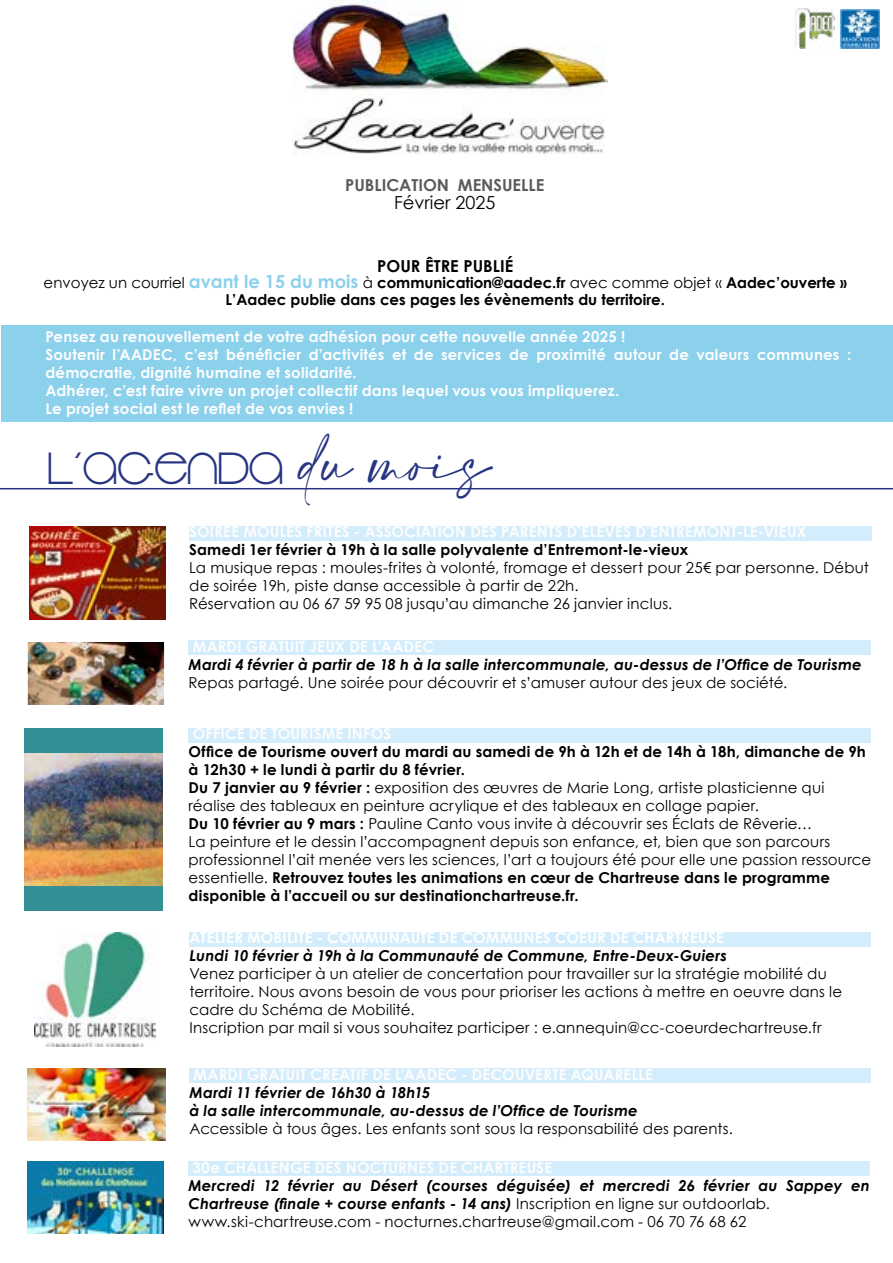
<style>
.page{position:relative;width:893px;height:1263px;background:#fff}
.page>*{position:absolute;margin:0;border:0;box-sizing:border-box;transform-origin:0 0}
.t1{font:45px "Vonique 64";color:#283583}
.t2{font:18px "Century Gothic";color:#000}
.t3{font:700 16.5px "Century Gothic";color:#5a5b5d}
.t4{font:700 16.5px "Century Gothic";color:#000}
.t5{font:15px/18px "Century Gothic";letter-spacing:.01em;color:#000}
.t6{font:700 15px/18px "Century Gothic";letter-spacing:.01em;color:#fdfdfd}
.t7{font:italic 700 15px/18px "Century Gothic";letter-spacing:.01em;color:#000}
.t8{font:700 15px/16.5px "Century Gothic";color:#000;text-align:center}
.t9{font:700 15px "Century Gothic";letter-spacing:.01em;color:#fff}
.s1{font-weight:400}
.s2{font-size:18px;color:#8bd1ec}
.s3{font-family:"Amalfi Coast"}
.s4{font-weight:700}
.s5{font-weight:400;font-style:normal}
</style>
<div class="page">
<hr style="left:0;top:488px;width:893px;height:1px;background:#283583">
<div style="left:2px;top:325px;width:891px;height:97px;background:#8bd1ec"></div>
<img style="left:840px;top:10px;width:39px;height:39px">
<img style="left:795px;top:9px;width:39px;height:40px">
<img style="left:292px;top:0;width:315px;height:155px">
<img style="left:29px;top:643px;width:134px;height:60px">
<div style="left:26px;top:640px;width:140px;height:66px;border:2px solid #fff"></div>
<div style="left:25px;top:728px;width:138px;height:182px;background:#329096"></div>
<img style="left:25px;top:753px;width:138px;height:132px">
<img style="left:28px;top:1068px;width:138px;height:72px">
<img style="left:28px;top:1161px;width:136px;height:72px">
<div style="left:189px;top:728px;width:682px;height:14px;background:#d4edfc"></div>
<div style="left:189px;top:640px;width:682px;height:15px;background:#d4edfc"></div>
<div style="left:189px;top:1068px;width:682px;height:15px;background:#d4edfc"></div>
<div style="left:188px;top:1161px;width:682px;height:15px;background:#d4edfc"></div>
<div style="left:190px;top:932px;width:681px;height:14px;background:#d4edfc"></div>
<img style="left:34px;top:932px;width:122px;height:115px">
<div style="left:189px;top:526px;width:683px;height:14px;background:#d4edfc"></div>
<img style="left:30px;top:526px;width:136px;height:93px">
<p class="t3" style="left:345px;top:172px;width:201px">PUBLICATION MENSUELLE</p>
<p class="t2" style="left:394px;top:190px;width:103px">Février 2025</p>
<p class="t4" style="left:377px;top:253px;width:137px">POUR ÊTRE PUBLIÉ</p>
<p class="t8" style="left:44px;top:274px;width:805px"><span class="s1">envoyez un courriel</span> <span class="s2">avant le 15 du mois</span> <span class="s1">à</span> communication@aadec.fr <span class="s1">avec comme objet «</span> Aadec’ouverte »<br>L’Aadec publie dans ces pages les évènements du territoire.</p>
<p class="t6" style="left:46px;top:326px;width:807px">Pensez au renouvellement de votre adhésion pour cette nouvelle année 2025 !<br>Soutenir l’AADEC, c’est bénéficier d’activités et de services de proximité autour de valeurs communes : démocratie, dignité humaine et solidarité.<br>Adhérer, c’est faire vivre un projet collectif dans lequel vous vous impliquerez.<br>Le projet social est le reflet de vos envies !</p>
<h1 class="t1" style="left:49px;top:441px;width:444px">L’AGENDA <span class="s3">du mois</span></h1>
<p class="t6" style="left:189px;top:522px;width:619px">SOIRÉE MOULES FRITES - ASSOCIATION DES PARENTS D’ÉLÈVES D’ENTREMONT-LE-VIEUX</p>
<p class="t8" style="left:189px;top:541px;width:501px">Samedi 1er février à 19h à la salle polyvalente d’Entremont-le-vieux</p>
<p class="t5" style="left:189px;top:559px;width:681px">La musique repas : moules-frites à volonté, fromage et dessert pour 25€ par personne. Début de soirée 19h, piste danse accessible à partir de 22h.<br>Réservation au 06 67 59 95 08 jusqu’au dimanche 26 janvier inclus.</p>
<p class="t6" style="left:193px;top:637px;width:243px">MARDI GRATUIT JEUX DE L’AADEC</p>
<p class="t7" style="left:189px;top:655px;width:675px">Mardi 4 février à partir de 18 h à la salle intercommunale, au-dessus de l’Office de Tourisme</p>
<p class="t5" style="left:189px;top:673px;width:600px">Repas partagé. Une soirée pour découvrir et s’amuser autour des jeux de société.</p>
<p class="t6" style="left:193px;top:724px;width:200px">OFFICE DE TOURISME INFOS</p>
<p class="t5" style="left:189px;top:742px;width:684px"><span class="s4">Office de Tourisme ouvert du mardi au samedi de 9h à 12h et de 14h à 18h, dimanche de 9h à 12h30 + le lundi à partir du 8 février.<br>Du 7 janvier au 9 février :</span> exposition des œuvres de Marie Long, artiste plasticienne qui réalise des tableaux en peinture acrylique et des tableaux en collage papier.<br><span class="s4">Du 10 février au 9 mars :</span> Pauline Canto vous invite à découvrir ses Éclats de Rêverie…<br>La peinture et le dessin l’accompagnent depuis son enfance, et, bien que son parcours professionnel l’ait menée vers les sciences, l’art a toujours été pour elle une passion ressource essentielle. <span class="s4">Retrouvez toutes les animations en cœur de Chartreuse dans le programme disponible à l’accueil ou sur destinationchartreuse.fr.</span></p>
<p class="t9" style="left:190px;top:926px;width:536px">ATELIER MOBILITÉ - COMMUNAUTÉ DE COMMUNES COEUR DE CHARTREUSE</p>
<p class="t7" style="left:190px;top:946px;width:539px">Lundi 10 février à 19h à la Communauté de Commune, Entre-Deux-Guiers</p>
<p class="t5" style="left:190px;top:964px;width:654px">Venez participer à un atelier de concertation pour travailler sur la stratégie mobilité du territoire. Nous avons besoin de vous pour prioriser les actions à mettre en oeuvre dans le cadre du Schéma de Mobilité.<br>Inscription par mail si vous souhaitez participer : e.annequin@cc-coeurdechartreuse.fr</p>
<p class="t6" style="left:194px;top:1064px;width:461px">MARDI GRATUIT CRÉATIF DE L’AADEC - DÉCOUVERTE AQUARELLE</p>
<p class="t7" style="left:189px;top:1082px;width:450px">Mardi 11 février de 16h30 à 18h15<br>à la salle intercommunale, au-dessus de l’Office de Tourisme</p>
<p class="t5" style="left:189px;top:1119px;width:545px">Accessible à tous âges. Les enfants sont sous la responsabilité des parents.</p>
<p class="t6" style="left:193px;top:1158px;width:361px">30e CHALLENGE DES NOCTURNES DE CHARTREUSE</p>
<p class="t7" style="left:188px;top:1176px;width:683px">Mercredi 12 février au Désert (courses déguisée) et mercredi 26 février au Sappey en<br>Chartreuse (finale + course enfants - 14 ans) <span class="s5">Inscription en ligne sur outdoorlab. www.ski-chartreuse.com - nocturnes.chartreuse@gmail.com - 06 70 76 68 62</span></p>
</div>
